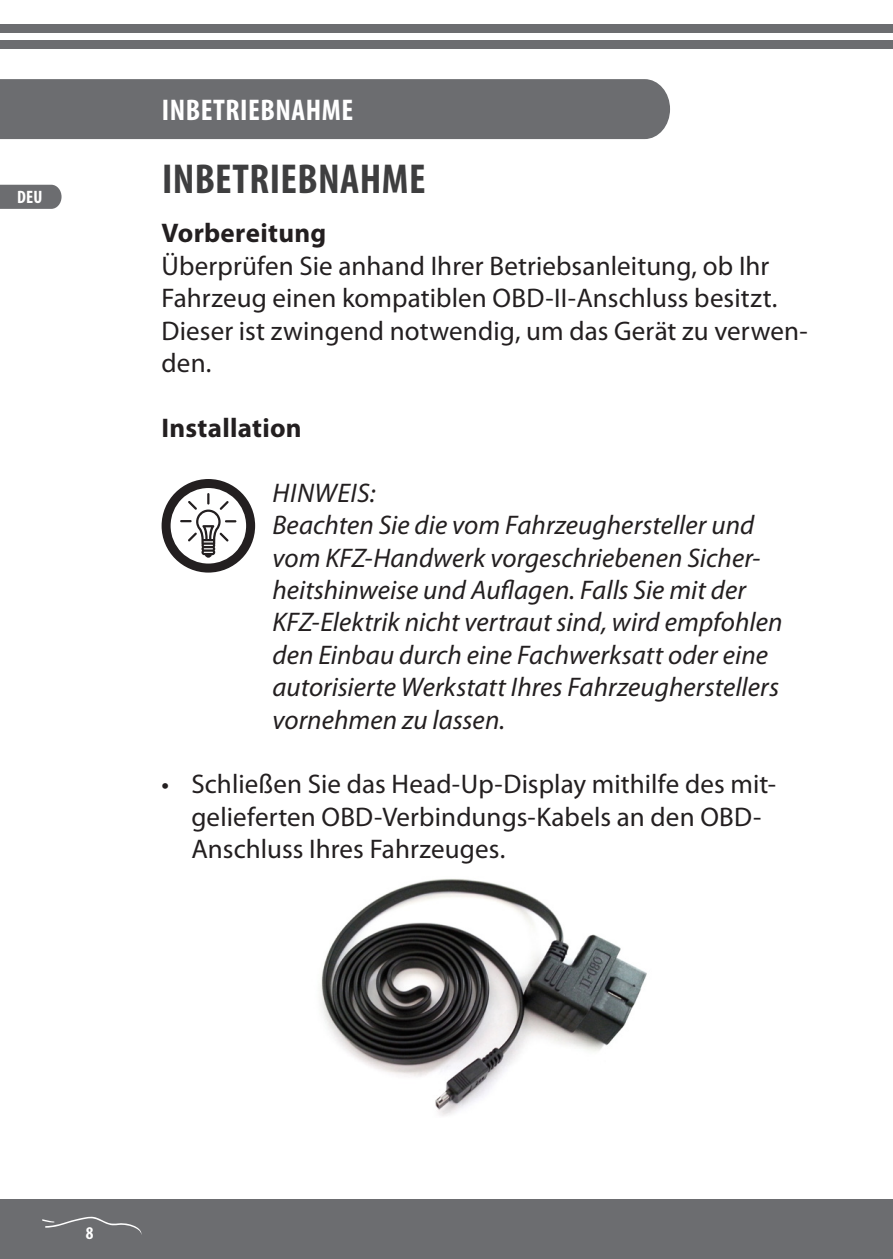
<style>
.page{position:relative;width:893px;height:1259px;background:#fff}
.page>*{position:absolute;margin:0;border:0;box-sizing:border-box;transform-origin:0 0}
.t1{font:700 condensed 42px "Myriad Pro";letter-spacing:.01em;color:#3e3e3f}
.t2{font:700 condensed 30px "Myriad Pro";color:#fff}
.t3{font:italic 27px/32.4px "Myriad Pro";color:#231f20}
.t4{font:27px/32.4px "Myriad Pro";letter-spacing:.005em;color:#231f20}
.t5{font:700 27px "Myriad Pro";letter-spacing:.01em;color:#231f20}
.t6{font:700 condensed 18px "Myriad Pro";color:#fff}
</style>
<div class="page">
<div style="left:0;top:1198px;width:893px;height:61px;background:#6c6d70"></div>
<div style="left:0;top:25px;width:893px;height:8px;background:#6c6d70"></div>
<div style="left:0;top:41px;width:893px;height:8px;background:#6c6d70"></div>
<div style="left:0;top:79px;width:670px;height:60px;background:#6c6d70"></div>
<svg style="left:0;top:185px;width:62px;height:24px"></svg>
<svg style="left:42px;top:1216px;width:100px;height:19px"></svg>
<svg style="left:162px;top:479px;width:93px;height:93px"></svg>
<img style="left:320px;top:879px;width:327px;height:237px">
<p class="t6" style="left:17px;top:186px;width:27px">DEU</p>
<p class="t2" style="left:162px;top:91px;width:23px">INBETRIEBNAHME</p>
<h1 class="t1" style="left:162px;top:153px;width:265px">INBETRIEBNAHME</h1>
<p class="t5" style="left:162px;top:218px;width:166px">Vorbereitung</p>
<p class="t4" style="left:162px;top:250px;width:648px">Überprüfen Sie anhand Ihrer Betriebsanleitung, ob Ihr Fahrzeug einen kompatiblen OBD-II-Anschluss besitzt.<br>Dieser ist zwingend notwendig, um das Gerät zu verwen&shy;den.</p>
<p class="t5" style="left:162px;top:413px;width:142px">Installation</p>
<p class="t3" style="left:272px;top:477px;width:512px">HINWEIS:<br>Beachten Sie die vom Fahrzeughersteller und vom KFZ-Handwerk vorgeschriebenen Sicher&shy;heitshinweise und Auflagen. Falls Sie mit der KFZ-Elektrik nicht vertraut sind, wird empfohlen den Einbau durch eine Fachwerksatt oder eine autorisierte Werkstatt Ihres Fahrzeugherstellers vornehmen zu lassen.</p>
<p class="t4" style="left:191px;top:768px;width:586px;text-indent:-30px">• Schließen Sie das Head-Up-Display mithilfe des mit&shy;gelieferten OBD-Verbindungs-Kabels an den OBD-<br>Anschluss Ihres Fahrzeuges.</p>
<p class="t6" style="left:86px;top:1221px;width:9px">8</p>
</div>
